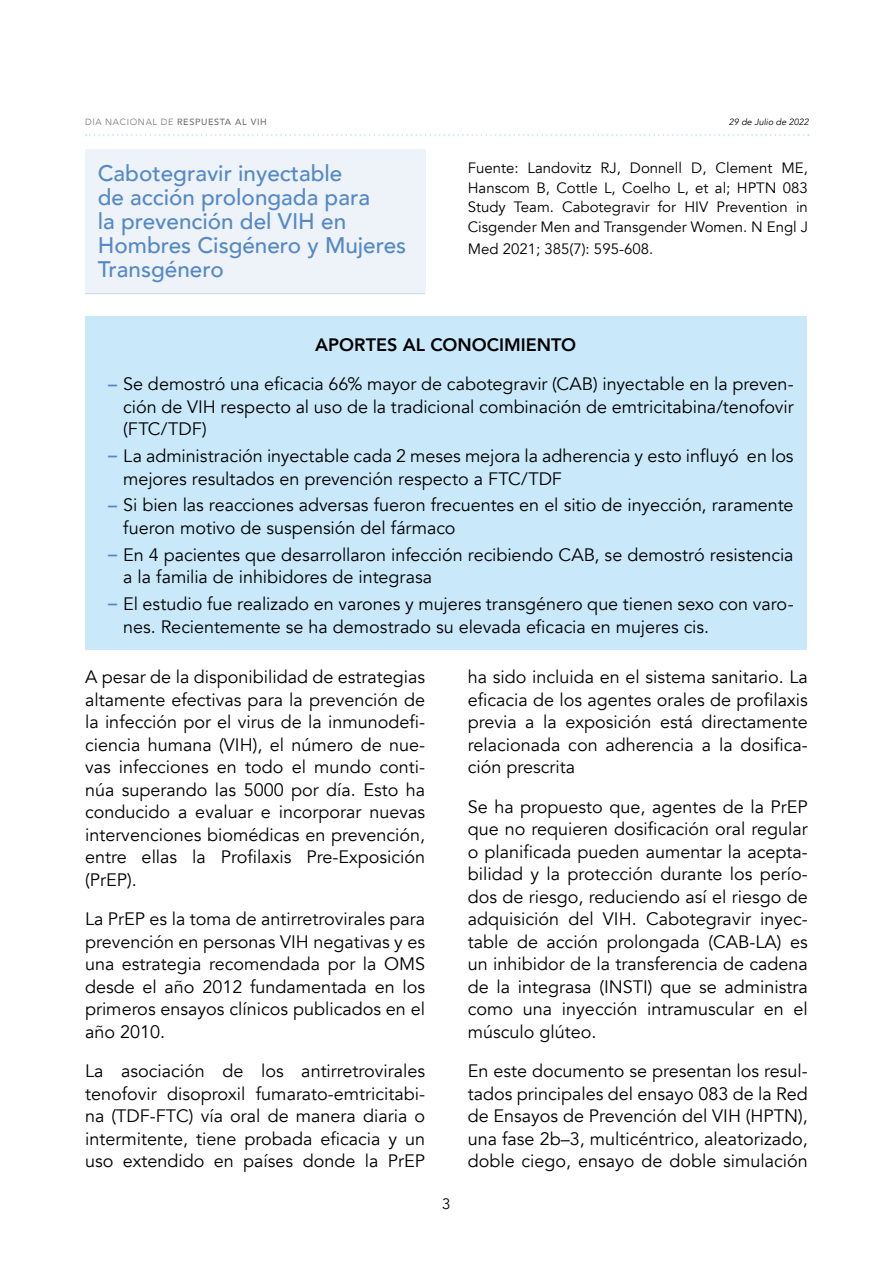
<style>
.page{position:relative;width:893px;height:1263px;background:#fff}
.page>*{position:absolute;margin:0;border:0;box-sizing:border-box;transform-origin:0 0}
.t1{font:500 22.5px/24px "Avenir";color:#5488c7}
.t2{font:18px/22.5px "Avenir";color:#000;text-align:justify}
.t3{font:800 18px "Avenir";color:#000}
.t4{font:15px/19.5px "Avenir";color:#000;text-align:justify}
.t5{font:500 9px "Avenir";letter-spacing:.075em;color:#706f6f}
.t6{font:italic 9px "Avenir";color:#000}
.s1{font-weight:300}
.s2{font-weight:800;color:#5488c7}
</style>
<div class="page">
<svg style="left:86px;top:134px;width:723px;height:2px"></svg>
<div style="left:85px;top:150px;width:340px;height:142px;background:#eef3f9"></div>
<hr style="left:85px;top:293px;width:340px;height:1px;background:#ccdbee">
<div style="left:85px;top:316px;width:721px;height:333px;background:#c9e9fb"></div>
<p class="t5" style="left:85px;top:114px;width:183px"><span class="s1">DIA NACIONAL DE</span> RESPUESTA AL VIH</p>
<p class="t6" style="left:729px;top:116px;width:82px">29 de Julio de 2022</p>
<p class="t1" style="left:98px;top:159px;width:310px">Cabotegravir inyectable<br>de acción prolongada para<br>la prevención del VIH en<br>Hombres Cisgénero y Mujeres<br>Transgénero</p>
<p class="t4" style="left:468px;top:158px;width:342px">Fuente: Landovitz RJ, Donnell D, Clement ME, Hanscom B, Cottle L, Coelho L, et al; HPTN 083<br>Study Team. Cabotegravir for HIV Prevention in Cisgender Men and Transgender Women. N Engl J</p>
<p class="t4" style="left:468px;top:239px;width:187px">Med 2021; 385(7): 595-608.</p>
<p class="t3" style="left:315px;top:331px;width:263px">APORTES AL CONOCIMIENTO</p>
<p class="t2" style="left:123px;top:373px;width:672px;text-indent:-15px"><span class="s2">–</span> Se demostró una eficacia 66% mayor de cabotegravir (CAB) inyectable en la preven&shy;ción de VIH respecto al uso de la tradicional combinación de emtricitabina/tenofovir (FTC/TDF)</p>
<p class="t2" style="left:123px;top:445px;width:672px;text-indent:-15px"><span class="s2">–</span> La administración inyectable cada 2 meses mejora la adherencia y esto influyó en los mejores resultados en prevención respecto a FTC/TDF</p>
<p class="t2" style="left:123px;top:494px;width:672px;text-indent:-15px"><span class="s2">–</span> Si bien las reacciones adversas fueron frecuentes en el sitio de inyección, raramente fueron motivo de suspensión del fármaco</p>
<p class="t2" style="left:123px;top:544px;width:672px;text-indent:-15px"><span class="s2">–</span> En 4 pacientes que desarrollaron infección recibiendo CAB, se demostró resistencia a la familia de inhibidores de integrasa</p>
<p class="t2" style="left:123px;top:593px;width:672px;text-indent:-15px"><span class="s2">–</span> El estudio fue realizado en varones y mujeres transgénero que tienen sexo con varo&shy;nes. Recientemente se ha demostrado su elevada eficacia en mujeres cis.</p>
<p class="t2" style="left:85px;top:666px;width:342px">A pesar de la disponibilidad de estrategias altamente efectivas para la prevención de la infección por el virus de la inmunodefi&shy;ciencia humana (VIH), el número de nue&shy;vas infecciones en todo el mundo conti&shy;núa superando las 5000 por día. Esto ha conducido a evaluar e incorporar nuevas intervenciones biomédicas en prevención, entre ellas la Profilaxis Pre-Exposición (PrEP).</p>
<p class="t2" style="left:85px;top:908px;width:342px">La PrEP es la toma de antirretrovirales para prevención en personas VIH negativas y es una estrategia recomendada por la OMS desde el año 2012 fundamentada en los primeros ensayos clínicos publicados en el año 2010.</p>
<p class="t2" style="left:85px;top:1060px;width:342px">La asociación de los antirretrovirales tenofovir disoproxil fumarato-emtricitabi&shy;na (TDF-FTC) vía oral de manera diaria o intermitente, tiene probada eficacia y un uso extendido en países donde la PrEP</p>
<p class="t2" style="left:468px;top:666px;width:342px">ha sido incluida en el sistema sanitario. La eficacia de los agentes orales de profilaxis previa a la exposición está directamente relacionada con adherencia a la dosifica&shy;ción prescrita</p>
<p class="t2" style="left:468px;top:795px;width:342px">Se ha propuesto que, agentes de la PrEP que no requieren dosificación oral regular o planificada pueden aumentar la acepta&shy;bilidad y la protección durante los perío&shy;dos de riesgo, reduciendo así el riesgo de adquisición del VIH. Cabotegravir inyec&shy;table de acción prolongada (CAB-LA) es un inhibidor de la transferencia de cadena de la integrasa (INSTI) que se administra como una inyección intramuscular en el músculo glúteo.</p>
<p class="t2" style="left:468px;top:1060px;width:342px">En este documento se presentan los resul&shy;tados principales del ensayo 083 de la Red de Ensayos de Prevención del VIH (HPTN), una fase 2b–3, multicéntrico, aleatorizado, doble ciego, ensayo de doble simulación</p>
<p class="t4" style="left:442px;top:1194px;width:10px">3</p>
</div>
